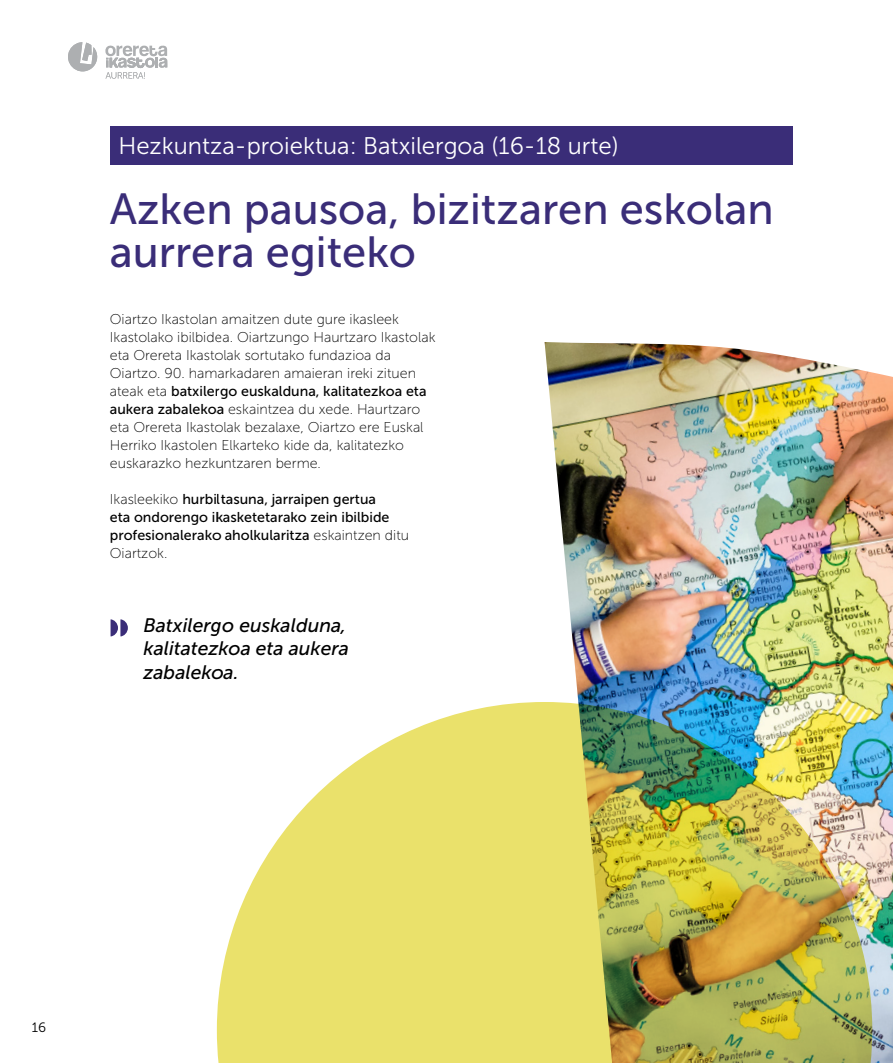
<style>
.page{position:relative;width:893px;height:1063px;background:#fff}
.page>*{position:absolute;margin:0;border:0;box-sizing:border-box;transform-origin:0 0}
.t1{font:43.5px/43.5px "Museo Sans 500";color:#3a2d78}
.t2{font:24px "Museo Sans 300";color:#fff}
.t3{font:italic 19.5px/23.4px "Museo Sans 500";color:#000}
.t4{font:14.25px/18px "Museo Sans 100";color:#000}
.t5{font:14.25px/18px "Museo Sans 500";color:#000}
.t6{font:13.5px "Museo Sans 300";color:#000}
.s1{font-family:"Museo Sans 500"}
.s2{font-family:"Museo Sans 100"}
</style>
<div class="page">
<svg style="left:68px;top:42px;width:29px;height:29px"></svg>
<svg style="left:105px;top:45px;width:62px;height:34px"></svg>
<div style="left:110px;top:126px;width:682px;height:39px;background:#3a2d78"></div>
<svg style="left:111px;top:619px;width:17px;height:17px"></svg>
<svg style="left:217px;top:702px;width:328px;height:361px;fill:#eae16b"></svg>
<img style="left:545px;top:342px;width:348px;height:721px">
<p class="t2" style="left:118px;top:133px;width:502px">Hezkuntza-proiektua: Batxilergoa (16-18 urte)</p>
<p class="t1" style="left:110px;top:187px;width:665px">Azken pausoa, bizitzaren eskolan aurrera egiteko</p>
<p class="t4" style="left:110px;top:310px;width:327px">Oiartzo Ikastolan amaitzen dute gure ikasleek Ikastolako ibilbidea. Oiartzungo Haurtzaro Ikastolak eta Orereta Ikastolak sortutako fundazioa da Oiartzo. 90. hamarkadaren amaieran ireki zituen ateak eta <span class="s1">batxilergo euskalduna, kalitatezkoa eta aukera zabalekoa</span> eskaintzea du xede. Haurtzaro eta Orereta Ikastolak bezalaxe, Oiartzo ere Euskal Herriko Ikastolen Elkarteko kide da, kalitatezko euskarazko hezkuntzaren berme.</p>
<p class="t5" style="left:110px;top:490px;width:301px"><span class="s2">Ikasleekiko</span> hurbiltasuna, jarraipen gertua<br>eta ondorengo ikasketetarako zein ibilbide profesionalerako aholkularitza <span class="s2">eskaintzen ditu Oiartzok.</span></p>
<p class="t3" style="left:143px;top:614px;width:207px">Batxilergo euskalduna, kalitatezkoa eta aukera zabalekoa.</p>
<p class="t6" style="left:32px;top:1020px;width:16px">16</p>
</div>
